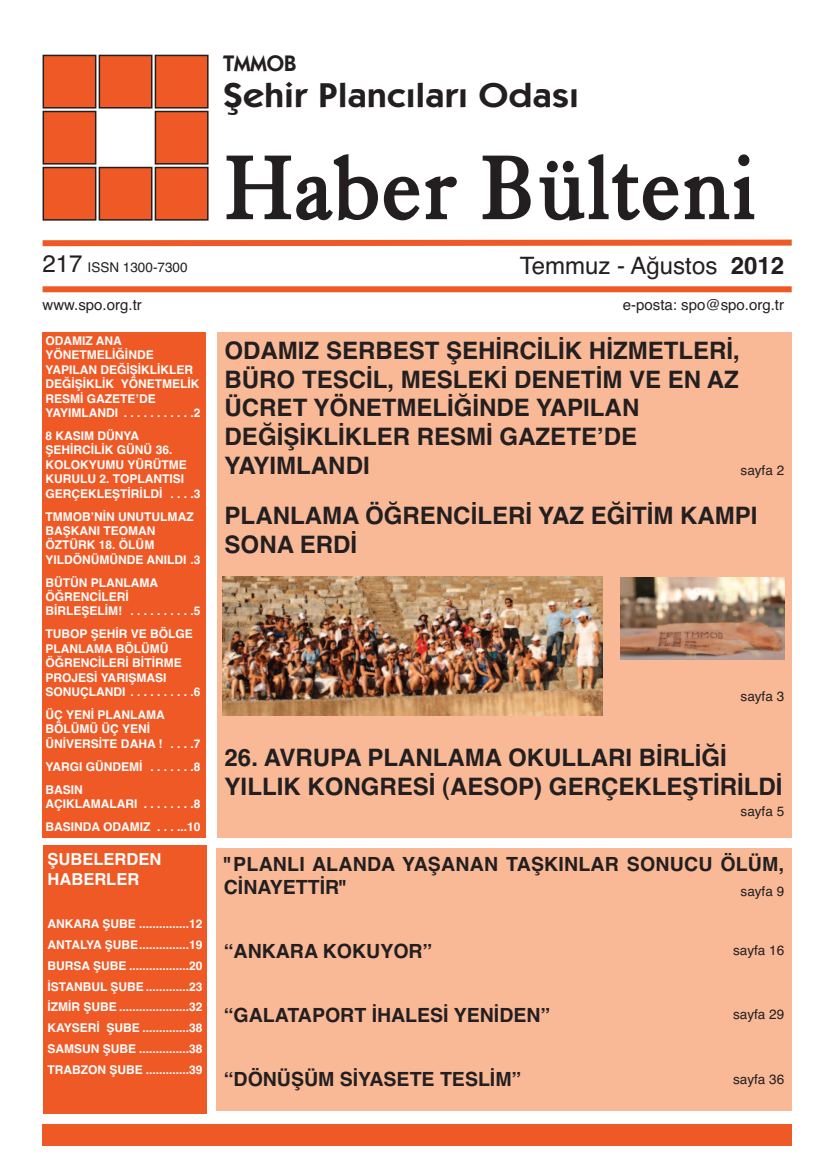
<style>
.page{position:relative;width:830px;height:1170px;background:#fff}
.page>*{position:absolute;margin:0;border:0;box-sizing:border-box;transform-origin:0 0}
.t1{font:90px "Dutch 766 BT Roman A";color:#231f20;scale:.95 1}
.t2{font:600 34.5px "Kabel IT Cby BT";letter-spacing:.01em;color:#231f20;scale:1.11 1}
.t3{font:700 24px/28.8px "Helvetica";color:#231f20}
.t4{font:24px "Helvetica";color:#231f20}
.t5{font:600 22.5px "Kabel IT Cby BT";color:#231f20}
.t6{font:700 19.5px/23.4px "Helvetica";color:#231f20}
.t7{font:700 16.5px/19.8px "Helvetica";color:#fff}
.t8{font:15px "Helvetica";color:#231f20}
.t9{font:13.5px "Helvetica";color:#231f20}
.t10{font:700 12px/14.4px "Helvetica";color:#fff}
.s1{font-size:24px}
.s2{font-weight:700}
</style>
<div class="page">
<div style="left:217px;top:333px;width:574px;height:505px;background:#f9b996"></div>
<div style="left:216px;top:848px;width:575px;height:262px;background:#f9b996"></div>
<div style="left:43px;top:55px;width:53px;height:53px;background:#ef5926"></div>
<div style="left:43px;top:55px;width:53px;height:53px;border:2px solid #231f20"></div>
<div style="left:99px;top:55px;width:53px;height:53px;background:#ef5926"></div>
<div style="left:99px;top:55px;width:53px;height:53px;border:2px solid #231f20"></div>
<div style="left:155px;top:55px;width:53px;height:53px;background:#ef5926"></div>
<div style="left:155px;top:55px;width:53px;height:53px;border:2px solid #231f20"></div>
<div style="left:43px;top:111px;width:53px;height:53px;background:#ef5926"></div>
<div style="left:43px;top:111px;width:53px;height:53px;border:2px solid #231f20"></div>
<div style="left:155px;top:111px;width:53px;height:53px;background:#ef5926"></div>
<div style="left:155px;top:111px;width:53px;height:53px;border:2px solid #231f20"></div>
<div style="left:43px;top:167px;width:53px;height:53px;background:#ef5926"></div>
<div style="left:43px;top:167px;width:53px;height:53px;border:2px solid #231f20"></div>
<div style="left:99px;top:167px;width:53px;height:53px;background:#ef5926"></div>
<div style="left:99px;top:167px;width:53px;height:53px;border:2px solid #231f20"></div>
<div style="left:155px;top:167px;width:53px;height:53px;background:#ef5926"></div>
<div style="left:155px;top:167px;width:53px;height:53px;border:2px solid #231f20"></div>
<svg style="left:226px;top:154px;width:231px;height:67px"></svg>
<svg style="left:482px;top:155px;width:49px;height:65px"></svg>
<svg style="left:539px;top:154px;width:216px;height:67px"></svg>
<svg style="left:42px;top:239px;width:750px;height:8px"></svg>
<div style="left:43px;top:286px;width:748px;height:6px;background:#ef5926"></div>
<div style="left:43px;top:333px;width:163px;height:505px;background:#ef5926"></div>
<div style="left:43px;top:845px;width:163px;height:268px;background:#ef5926"></div>
<div style="left:43px;top:1124px;width:748px;height:21px;background:#ef5926"></div>
<img style="left:620px;top:577px;width:163px;height:82px">
<img style="left:222px;top:577px;width:380px;height:138px">
<h3 class="t5" style="left:223px;top:49px;width:74px">TMMOB</h3>
<h2 class="t2" style="left:223px;top:73px;width:321px">Şehir Plancıları Odası</h2>
<h1 class="t1" style="left:225px;top:132px;width:559px">Haber Bülteni</h1>
<p class="t9" style="left:43px;top:258px;width:146px"><span class="s1">217</span> ISSN 1300-7300</p>
<p class="t8" style="left:43px;top:295px;width:101px">www.spo.org.tr</p>
<p class="t8" style="left:622px;top:295px;width:163px">e-posta: spo@spo.org.tr</p>
<h3 class="t4" style="left:519px;top:249px;width:266px">Temmuz - Ağustos <span class="s2">2012</span></h3>
<p class="t10" style="left:46px;top:334px;width:156px">ODAMIZ ANA<br>YÖNETMELİĞİNDE<br>YAPILAN DEĞİŞİKLİKLER<br>DEĞİŞİKLİK YÖNETMELİK<br>RESMİ GAZETE’DE<br>YAYIMLANDI ...........2</p>
<p class="t10" style="left:46px;top:429px;width:156px">8 KASIM DÜNYA<br>ŞEHİRCİLİK GÜNÜ 36.<br>KOLOKYUMU YÜRÜTME<br>KURULU 2. TOPLANTISI<br>GERÇEKLEŞTİRİLDİ . . . .3</p>
<p class="t10" style="left:46px;top:509px;width:156px">TMMOB’NİN UNUTULMAZ<br>BAŞKANI TEOMAN<br>ÖZTÜRK 18. ÖLÜM<br>YILDÖNÜMÜNDE ANILDI .3</p>
<p class="t10" style="left:46px;top:576px;width:156px">BÜTÜN PLANLAMA<br>ÖĞRENCİLERİ<br>BİRLEŞELİM! . . . . . . . . . .5</p>
<p class="t10" style="left:46px;top:627px;width:156px">TUBOP ŞEHİR VE BÖLGE<br>PLANLAMA BÖLÜMÜ<br>ÖĞRENCİLERİ BİTİRME<br>PROJESİ YARIŞMASI<br>SONUÇLANDI . . . . . . . . . .6</p>
<p class="t10" style="left:46px;top:708px;width:156px">ÜÇ YENİ PLANLAMA<br>BÖLÜMÜ ÜÇ YENİ<br>ÜNİVERSİTE DAHA ! . . . .7</p>
<p class="t10" style="left:46px;top:755px;width:156px;line-height:23px">YARGI GÜNDEMİ . . . . . . .8<br>BASIN</p>
<p class="t10" style="left:46px;top:793px;width:156px;line-height:23px">AÇIKLAMALARI . . . . . . . .8<br>BASINDA ODAMIZ . . . ...10</p>
<h3 class="t7" style="left:48px;top:850px;width:115px">ŞUBELERDEN<br>HABERLER</h3>
<p class="t10" style="left:48px;top:914px;width:156px;line-height:20.9px;text-align:justify">ANKARA ŞUBE ...............12<br>ANTALYA ŞUBE...............19<br>BURSA ŞUBE ..................20<br>İSTANBUL ŞUBE.............23<br>İZMİR ŞUBE .....................32<br>KAYSERİ ŞUBE ..............38<br>SAMSUN ŞUBE ...............38<br>TRABZON ŞUBE .............39</p>
<h3 class="t3" style="left:224px;top:337px;width:516px">ODAMIZ SERBEST ŞEHİRCİLİK HİZMETLERİ,<br>BÜRO TESCİL, MESLEKİ DENETİM VE EN AZ<br>ÜCRET YÖNETMELİĞİNDE YAPILAN<br>DEĞİŞİKLİKLER RESMİ GAZETE’DE<br>YAYIMLANDI</h3>
<h3 class="t3" style="left:224px;top:502px;width:534px">PLANLAMA ÖĞRENCİLERİ YAZ EĞİTİM KAMPI<br>SONA ERDİ</h3>
<p class="t9" style="left:740px;top:461px;width:45px">sayfa 2</p>
<p class="t9" style="left:740px;top:687px;width:45px">sayfa 3</p>
<h3 class="t3" style="left:224px;top:744px;width:559px">26. AVRUPA PLANLAMA OKULLARI BİRLİĞİ<br>YILLIK KONGRESİ (AESOP) GERÇEKLEŞTİRİLDİ</h3>
<p class="t9" style="left:740px;top:802px;width:45px">sayfa 5</p>
<h3 class="t6" style="left:224px;top:853px;width:561px">"PLANLI ALANDA YAŞANAN TAŞKINLAR SONUCU ÖLÜM,<br>CİNAYETTİR"</h3>
<p class="t9" style="left:740px;top:881px;width:45px">sayfa 9</p>
<h3 class="t6" style="left:224px;top:940px;width:210px">“ANKARA KOKUYOR”</h3>
<h3 class="t6" style="left:224px;top:1004px;width:328px">“GALATAPORT İHALESİ YENİDEN”</h3>
<h3 class="t6" style="left:224px;top:1068px;width:299px">“DÖNÜŞÜM SİYASETE TESLİM”</h3>
<p class="t9" style="left:732px;top:940px;width:53px">sayfa 16</p>
<p class="t9" style="left:732px;top:1004px;width:53px">sayfa 29</p>
<p class="t9" style="left:732px;top:1069px;width:53px">sayfa 36</p>
</div>
